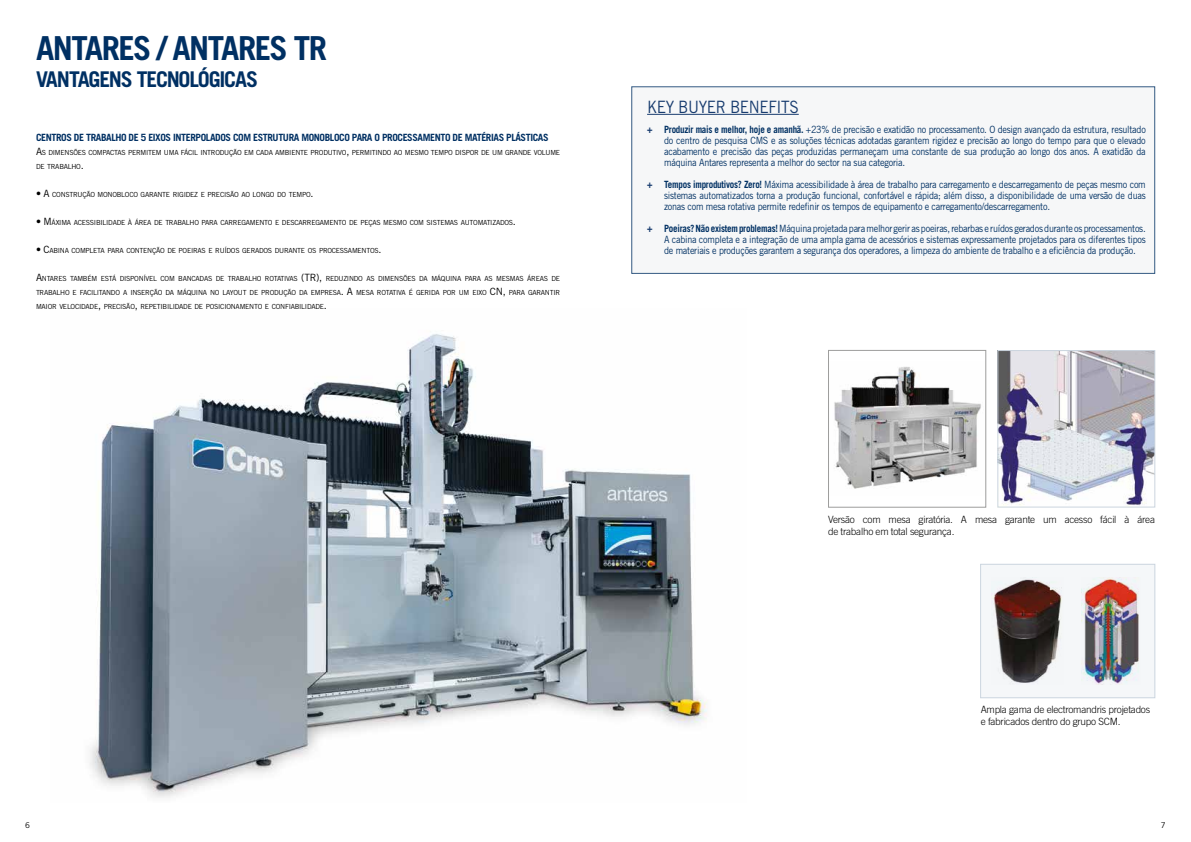
<style>
.page{position:relative;width:1191px;height:842px;background:#fff}
.page>*{position:absolute;margin:0;border:0;box-sizing:border-box;transform-origin:0 0}
.t1{font:700 33.1px "Trade Gothic LT Std";letter-spacing:-.045em;color:#003063}
.t2{font:700 21.7px "Trade Gothic LT Std";letter-spacing:-.055em;color:#003063}
.t3{font:17px "Trade Gothic LT Std";letter-spacing:-.025em;color:#183c6f;scale:.9 1}
.t4{font:10px/11px "Trade Gothic LT Std";letter-spacing:-.025em;color:#003063;text-align:justify;scale:.9 1}
.t5{font:300 10px/12px "Trade Gothic LT Std";letter-spacing:-.025em;color:#000}
.t6{font:700 10px "Trade Gothic LT Std";letter-spacing:-.04em;color:#003063}
.t7{font:8px "Trade Gothic LT Std";color:#000}
.t8{font:7px/14px "Trade Gothic LT Std";letter-spacing:-.035em;color:#000}
.s1{font-size:10px}
.s2{font-weight:700;color:#183c6f}
.s3{font-weight:700}
</style>
<div class="page">
<img style="left:90px;top:334px;width:617px;height:464px">
<div style="left:631px;top:87px;width:524px;height:187px;background:#f4f6f7"></div>
<div style="left:980px;top:564px;width:175px;height:134px;background:#f5f7f9;border:1px solid #cbd5df"></div>
<img style="left:1081px;top:577px;width:58px;height:108px">
<img style="left:993px;top:579px;width:69px;height:104px">
<img style="left:834px;top:367px;width:147px;height:122px">
<div style="left:828px;top:350px;width:158px;height:157px;border:1px solid #9d9d9c"></div>
<img style="left:999px;top:352px;width:154px;height:153px">
<div style="left:997px;top:350px;width:158px;height:157px;border:1px solid #cbd5df"></div>
<hr style="left:647px;top:114px;width:151px;height:1px;background:#183c6f">
<h1 class="t1" style="left:36px;top:28px;width:292px">ANTARES / ANTARES TR</h1>
<h2 class="t2" style="left:36px;top:65px;width:223px">VANTAGENS TECNOLÓGICAS</h2>
<p class="t6" style="left:36px;top:132px;width:514px">CENTROS DE TRABALHO DE 5 EIXOS INTERPOLADOS COM ESTRUTURA MONOBLOCO PARA O PROCESSAMENTO DE MATÉRIAS PLÁSTICAS</p>
<p class="t8" style="left:36px;top:146px;width:525px"><span class="s1">A</span>S DIMENSÕES COMPACTAS PERMITEM UMA FÁCIL INTRODUÇÃO EM CADA AMBIENTE PRODUTIVO<span class="s1">,</span> PERMITINDO AO MESMO TEMPO DISPOR DE UM GRANDE VOLUME<br>DE TRABALHO<span class="s1">.</span></p>
<p class="t8" style="left:36px;top:188px;width:279px"><span class="s1">• A</span> CONSTRUÇÃO MONOBLOCO GARANTE RIGIDEZ E PRECISÃO AO LONGO DO TEMPO<span class="s1">.</span></p>
<p class="t8" style="left:36px;top:216px;width:481px"><span class="s1">• M</span> ÁXIMA ACESSIBILIDADE À ÁREA DE TRABALHO PARA CARREGAMENTO E DESCARREGAMENTO DE PEÇAS MESMO COM SISTEMAS AUTOMATIZADOS<span class="s1">.</span></p>
<p class="t8" style="left:36px;top:244px;width:347px"><span class="s1">• C</span>ABINA COMPLETA PARA CONTENÇÃO DE POEIRAS E RUÍDOS GERADOS DURANTE OS PROCESSAMENTOS<span class="s1">.</span></p>
<p class="t8" style="left:36px;top:272px;width:525px;text-align:justify"><span class="s1">A</span>NTARES TAMBÉM ESTÁ DISPONÍVEL COM BANCADAS DE TRABALHO ROTATIVAS <span class="s1">(TR),</span> REDUZINDO AS DIMENSÕES DA MÁQUINA PARA AS MESMAS ÁREAS DE TRABALHO E FACILITANDO A INSERÇÃO DA MÁQUINA NO LAYOUT DE PRODUÇÃO DA EMPRESA<span class="s1">. A</span> MESA ROTATIVA É GERIDA POR UM EIXO <span class="s1">CN ,</span> PARA GARANTIR MAIOR VELOCIDADE<span class="s1">,</span> PRECISÃO<span class="s1">,</span> REPETIBILIDADE DE POSICIONAMENTO E CONFIABILIDADE<span class="s1">.</span></p>
<h3 class="t3" style="left:647px;top:96px;width:170px">KEY BUYER BENEFITS</h3>
<p class="t4" style="left:664px;top:124px;width:537px;text-indent:-17px"><span class="s2">+</span> <span class="s3">Produzir mais e melhor, hoje e amanhã.</span> +23% de precisão e exatidão no processamento. O design avançado da estrutura, resultado do centro de pesquisa CMS e as soluções técnicas adotadas garantem rigidez e precisão ao longo do tempo para que o elevado acabamento e precisão das peças produzidas permaneçam uma constante de sua produção ao longo dos anos. A exatidão da máquina Antares representa a melhor do sector na sua categoria.</p>
<p class="t4" style="left:664px;top:179px;width:537px;text-indent:-17px"><span class="s2">+</span> <span class="s3">Tempos improdutivos? Zero!</span> Máxima acessibilidade à área de trabalho para carregamento e descarregamento de peças mesmo com sistemas automatizados torna a produção funcional, confortável e rápida; além disso, a disponibilidade de uma versão de duas zonas com mesa rotativa permite redefinir os tempos de equipamento e carregamento/descarregamento.</p>
<p class="t4" style="left:664px;top:223px;width:537px;text-indent:-17px"><span class="s2">+</span> <span class="s3">Poeiras? Não existem problemas!</span> Máquina projetada para melhor gerir as poeiras, rebarbas e ruídos gerados durante os processamentos.<br>A cabina completa e a integração de uma ampla gama de acessórios e sistemas expressamente projetados para os diferentes tipos de materiais e produções garantem a segurança dos operadores, a limpeza do ambiente de trabalho e a eficiência da produção.</p>
<p class="t5" style="left:828px;top:513px;width:328px">Versão com mesa giratória. A mesa garante um acesso fácil à área de trabalho em total segurança.</p>
<p class="t5" style="left:980px;top:703px;width:171px">Ampla gama de electromandris projetados e fabricados dentro do grupo SCM.</p>
<p class="t7" style="left:25px;top:820px;width:6px">6</p>
<p class="t7" style="left:1160px;top:820px;width:6px">7</p>
</div>
